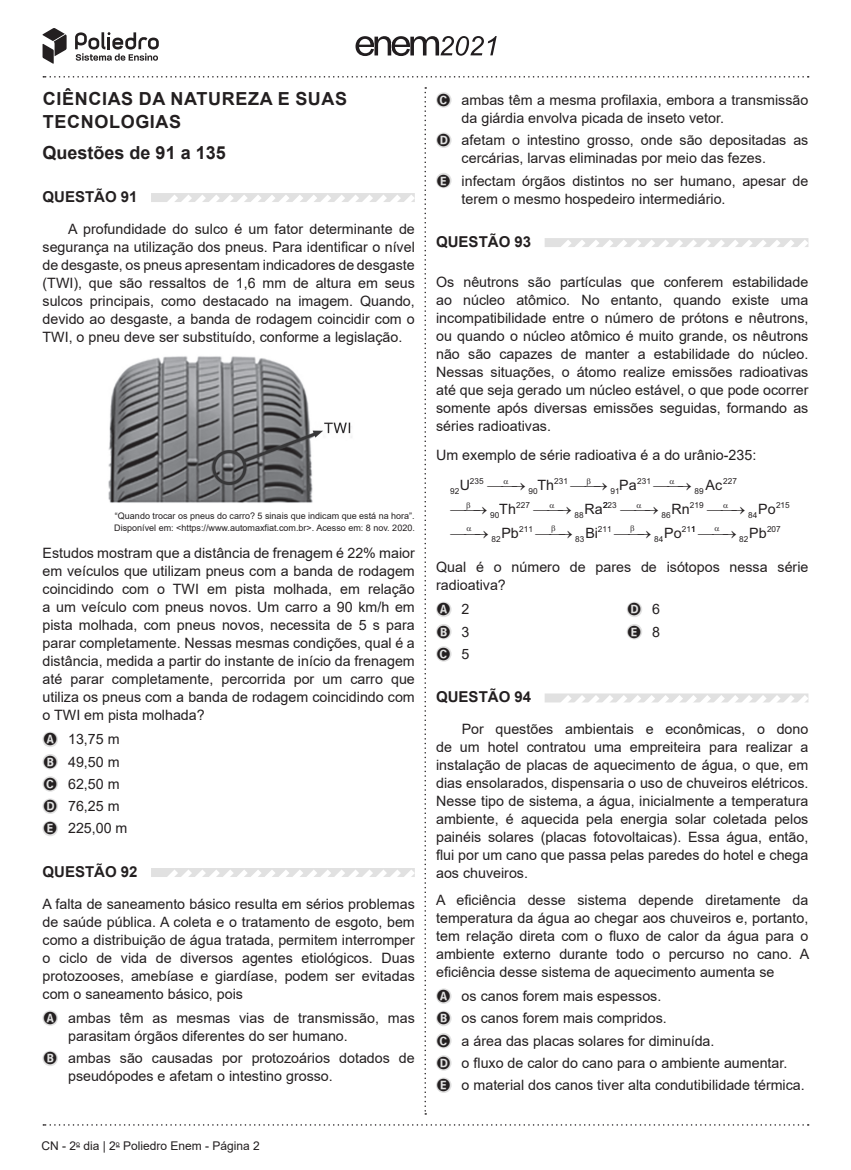
<style>
.page{position:relative;width:851px;height:1170px;background:#fff}
.page>*{position:absolute;margin:0;border:0;box-sizing:border-box;transform-origin:0 0}
.t1{font:700 18px/22.5px "Arial";letter-spacing:.035em;color:#231f20}
.t2{font:700 18px "Arial";color:#231f20}
.t3{font:700 15px "Arial";color:#231f20}
.t4{font:14.25px/18px "Arial";color:#231f20}
.t5{font:12px "Arial";color:#231f20}
.t6{font:9px/12px "Arial";color:#231f20}
.t7{font:8.25px "Arial";letter-spacing:.005em;color:#231f20}
.s1{font-size:14.25px}
</style>
<div class="page">
<svg style="left:43px;top:76px;width:765px;height:2px"></svg>
<svg style="left:43px;top:1124px;width:765px;height:1px"></svg>
<svg style="left:355px;top:36px;width:141px;height:20px"></svg>
<svg style="left:43px;top:28px;width:24px;height:36px"></svg>
<svg style="left:75px;top:32px;width:84px;height:29px"></svg>
<img style="left:108px;top:360px;width:38px;height:143px">
<svg style="left:146px;top:87px;width:280px;height:1027px"></svg>
<svg style="left:544px;top:238px;width:265px;height:9px"></svg>
<svg style="left:544px;top:693px;width:265px;height:10px"></svg>
<p class="t1" style="left:43px;top:88px;width:306px">CIÊNCIAS DA NATUREZA E SUAS<br>TECNOLOGIAS</p>
<p class="t2" style="left:43px;top:139px;width:185px">Questões de 91 a 135</p>
<p class="t3" style="left:43px;top:186px;width:97px">QUESTÃO 91</p>
<p class="t4" style="left:43px;top:219px;width:374px;text-align:justify;text-indent:26px">A profundidade do sulco é um fator determinante de segurança na utilização dos pneus. Para identificar o nível de desgaste, os pneus apresentam indicadores de desgaste (TWI), que são ressaltos de 1,6 mm de altura em seus sulcos principais, como destacado na imagem. Quando, devido ao desgaste, a banda de rodagem coincidir com o TWI, o pneu deve ser substituído, conforme a legislação.</p>
<p class="t6" style="left:114px;top:510px;width:302px">“Quando trocar os pneus do carro? 5 sinais que indicam que está na hora”.<br>Disponível em: &lt;https://www.automaxfiat.com.br&gt;. Acesso em: 8 nov. 2020.</p>
<p class="t4" style="left:43px;top:543px;width:374px;text-align:justify">Estudos mostram que a distância de frenagem é 22% maior em veículos que utilizam pneus com a banda de rodagem coincidindo com o TWI em pista molhada, em relação a um veículo com pneus novos. Um carro a 90 km/h em pista molhada, com pneus novos, necessita de 5 s para parar completamente. Nessas mesmas condições, qual é a distância, medida a partir do instante de início da frenagem até parar completamente, percorrida por um carro que utiliza os pneus com a banda de rodagem coincidindo com o TWI em pista molhada?</p>
<p class="t4" style="left:68px;top:728px;width:61px;line-height:22.2px">13,75 m<br>49,50 m<br>62,50 m<br>76,25 m<br>225,00 m</p>
<p class="t3" style="left:43px;top:861px;width:97px">QUESTÃO 92</p>
<p class="t4" style="left:43px;top:894px;width:374px;text-align:justify">A falta de saneamento básico resulta em sérios problemas de saúde pública. A coleta e o tratamento de esgoto, bem como a distribuição de água tratada, permitem interromper o ciclo de vida de diversos agentes etiológicos. Duas protozooses, amebíase e giardíase, podem ser evitadas com o saneamento básico, pois</p>
<p class="t4" style="left:68px;top:1008px;width:348px">ambas têm as mesmas vias de transmissão, mas parasitam órgãos diferentes do ser humano.</p>
<p class="t4" style="left:68px;top:1049px;width:348px">ambas são causadas por protozoários dotados de pseudópodes e afetam o intestino grosso.</p>
<p class="t5" style="left:41px;top:1137px;width:220px">CN - 2<sup>o</sup> dia | 2<sup>o</sup> Poliedro Enem - Página 2</p>
<p class="t4" style="left:461px;top:91px;width:348px">ambas têm a mesma profilaxia, embora a transmissão da giárdia envolva picada de inseto vetor.</p>
<p class="t4" style="left:461px;top:131px;width:348px">afetam o intestino grosso, onde são depositadas as cercárias, larvas eliminadas por meio das fezes.</p>
<p class="t4" style="left:461px;top:171px;width:348px">infectam órgãos distintos no ser humano, apesar de terem o mesmo hospedeiro intermediário.</p>
<p class="t3" style="left:436px;top:231px;width:97px">QUESTÃO 93</p>
<p class="t4" style="left:436px;top:273px;width:374px;text-align:justify">Os nêutrons são partículas que conferem estabilidade ao núcleo atômico. No entanto, quando existe uma incompatibilidade entre o número de prótons e nêutrons, ou quando o núcleo atômico é muito grande, os nêutrons não são capazes de manter a estabilidade do núcleo.<br>Nessas situações, o átomo realize emissões radioativas até que seja gerado um núcleo estável, o que pode ocorrer somente após diversas emissões seguidas, formando as séries radioativas.</p>
<p class="t4" style="left:436px;top:446px;width:321px">Um exemplo de série radioativa é a do urânio-235:</p>
<p class="t7" style="left:450px;top:485px;width:11px">92</p>
<p class="t7" style="left:470px;top:475px;width:15px">235</p>
<p class="t7" style="left:554px;top:475px;width:15px">231</p>
<p class="t7" style="left:637px;top:475px;width:15px">231</p>
<p class="t7" style="left:723px;top:475px;width:15px">227</p>
<p class="t4" style="left:460px;top:476px;width:12px">U</p>
<p class="t4" style="left:537px;top:476px;width:18px">Th</p>
<p class="t4" style="left:619px;top:476px;width:19px">Pa</p>
<p class="t4" style="left:705px;top:476px;width:18px">Ac</p>
<p class="t4" style="left:499px;top:500px;width:18px">Th</p>
<p class="t7" style="left:584px;top:499px;width:34px"><span class="s1">Ra</span>223</p>
<p class="t7" style="left:661px;top:509px;width:11px">86</p>
<p class="t7" style="left:528px;top:485px;width:11px">90</p>
<p class="t7" style="left:610px;top:485px;width:11px">91</p>
<p class="t7" style="left:694px;top:485px;width:11px">89</p>
<p class="t7" style="left:689px;top:499px;width:15px">219</p>
<p class="t7" style="left:775px;top:499px;width:15px">215</p>
<p class="t7" style="left:516px;top:499px;width:15px">227</p>
<p class="t4" style="left:671px;top:500px;width:20px">Rn</p>
<p class="t4" style="left:758px;top:500px;width:19px">Po</p>
<p class="t7" style="left:748px;top:509px;width:11px">84</p>
<p class="t7" style="left:490px;top:509px;width:11px">90</p>
<p class="t7" style="left:574px;top:509px;width:11px">88</p>
<p class="t4" style="left:501px;top:523px;width:19px">Pb</p>
<p class="t4" style="left:585px;top:523px;width:14px">Bi</p>
<p class="t4" style="left:664px;top:523px;width:33px">Po <sup>1</sup></p>
<p class="t7" style="left:519px;top:523px;width:15px">211</p>
<p class="t7" style="left:598px;top:523px;width:15px">211</p>
<p class="t7" style="left:681px;top:523px;width:11px">21</p>
<p class="t7" style="left:766px;top:523px;width:15px">207</p>
<p class="t4" style="left:749px;top:523px;width:19px">Pb</p>
<p class="t4" style="left:436px;top:558px;width:374px">Qual é o número de pares de isótopos nessa série radioativa?</p>
<p class="t4" style="left:461px;top:598px;width:9px;line-height:22.2px;text-align:justify">2<br>3<br>5</p>
<p class="t4" style="left:652px;top:598px;width:9px;line-height:22.2px">6<br>8</p>
<p class="t3" style="left:436px;top:686px;width:97px">QUESTÃO 94</p>
<p class="t4" style="left:436px;top:720px;width:374px;text-align:justify;text-indent:26px">Por questões ambientais e econômicas, o dono de um hotel contratou uma empreiteira para realizar a instalação de placas de aquecimento de água, o que, em dias ensolarados, dispensaria o uso de chuveiros elétricos.<br>Nesse tipo de sistema, a água, inicialmente a temperatura ambiente, é aquecida pela energia solar coletada pelos painéis solares (placas fotovoltaicas). Essa água, então, flui por um cano que passa pelas paredes do hotel e chega aos chuveiros.</p>
<p class="t4" style="left:436px;top:890px;width:374px;text-align:justify">A eficiência desse sistema depende diretamente da temperatura da água ao chegar aos chuveiros e, portanto, tem relação direta com o fluxo de calor da água para o ambiente externo durante todo o percurso no cano. A eficiência desse sistema de aquecimento aumenta se</p>
<p class="t4" style="left:461px;top:984px;width:344px;line-height:22.2px">os canos forem mais espessos.<br>os canos forem mais compridos.<br>a área das placas solares for diminuída.<br>o fluxo de calor do cano para o ambiente aumentar.<br>o material dos canos tiver alta condutibilidade térmica.</p>
<p class="t7" style="left:491px;top:533px;width:11px">82</p>
<p class="t7" style="left:575px;top:533px;width:11px">83</p>
<p class="t7" style="left:654px;top:533px;width:11px">84</p>
<p class="t7" style="left:739px;top:533px;width:11px">82</p>
</div>
